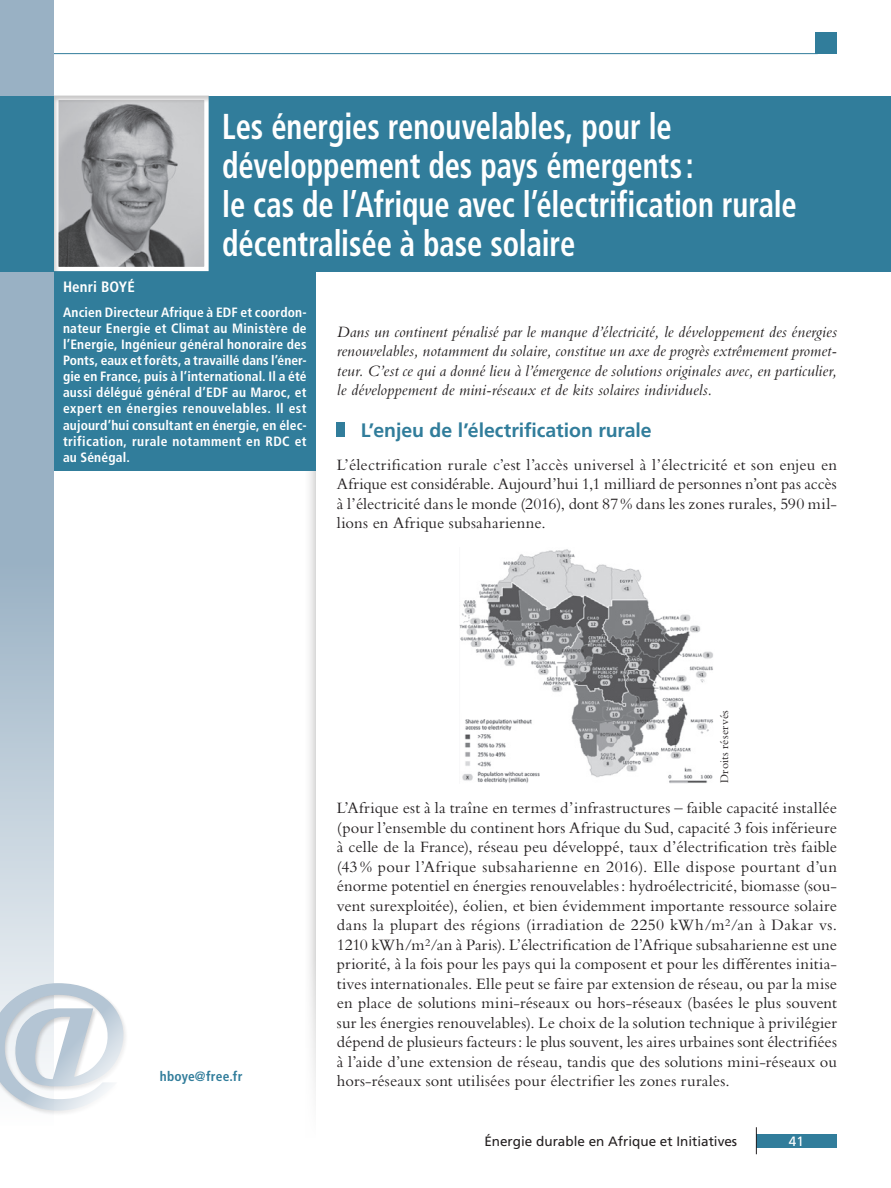
<style>
.page{position:relative;width:891px;height:1188px;background:#fff}
.page>*{position:absolute;margin:0;border:0;box-sizing:border-box;transform-origin:0 0}
.t1{font:700 condensed 36px/39px "Frutiger LT Std";letter-spacing:-.005em;color:#fff;scale:.85 1}
.t2{font:700 19.5px "Frutiger LT Std";letter-spacing:-.005em;color:#317d9b}
.t3{font:16.5px/19.5px "Bembo Std";letter-spacing:.015em;color:#231f20;text-align:justify}
.t4{font:italic 16.5px/19.5px "Bembo Std";letter-spacing:.005em;color:#231f20;text-align:justify}
.t5{font:700 condensed 15px "Frutiger LT Std";letter-spacing:.01em;color:#fff}
.t6{font:700 condensed 13.5px/16px "Frutiger LT Std";letter-spacing:.025em;color:#fff;text-align:justify}
.t7{font:13.5px "Frutiger LT Std";color:#231f20}
.t8{font:700 condensed 13.5px "Frutiger LT Std";letter-spacing:.015em;color:#317d9b}
.t9{font:13.5px "Frutiger LT Std";color:#fff}
.t10{font:12px "Bembo Std";letter-spacing:.015em;color:#231f20}
</style>
<div class="page">
<div style="left:756px;top:1134px;width:81px;height:14px;background:#317d9b"></div>
<svg style="left:756px;top:1127px;width:1px;height:27px"></svg>
<div style="left:815px;top:32px;width:22px;height:22px;background:#317d9b"></div>
<hr style="left:0;top:53px;width:818px;height:1px;background:#317d9b">
<svg style="left:0;top:0;width:54px;height:982px;background:#acbfcf"></svg>
<div style="left:0;top:982px;width:129px;height:134px;background:#231f20;opacity:.2"></div>
<svg style="left:0;top:983px;width:124px;height:128px"></svg>
<div style="left:0;top:96px;width:891px;height:175px;background:#317d9b"></div>
<div style="left:337px;top:423px;width:8px;height:14px;background:#317d9b"></div>
<img style="left:460px;top:549px;width:254px;height:234px">
<div style="left:54px;top:271px;width:262px;height:200px;background:#317d9b"></div>
<div style="left:53px;top:94px;width:159px;height:180px;background:#231f20;opacity:.25"></div>
<h1 class="t1" style="left:222px;top:107px;width:677px">Les énergies renouvelables, pour le développement des pays émergents :<br>le cas de l’Afrique avec l’électrification rurale décentralisée à base solaire</h1>
<p class="t5" style="left:63px;top:278px;width:73px">Henri BOYÉ</p>
<p class="t6" style="left:63px;top:304px;width:245px">Ancien Directeur Afrique à EDF et coordon&shy;nateur Energie et Climat au Ministère de l’Energie, Ingénieur général honoraire des Ponts, eaux et forêts, a travaillé dans l’éner&shy;gie en France, puis à l’international. Il a été aussi délégué général d’EDF au Maroc, et expert en énergies renouvelables. Il est aujourd’hui consultant en énergie, en élec&shy;trification, rurale notamment en RDC et au Sénégal.</p>
<p class="t4" style="left:337px;top:322px;width:502px">Dans un continent pénalisé par le manque d’électricité, le développement des énergies renouvelables, notamment du solaire, constitue un axe de progrès extrêmement promet&shy;teur. C’est ce qui a donné lieu à l’émergence de solutions originales avec, en particulier, le développement de mini-réseaux et de kits solaires individuels.</p>
<p class="t2" style="left:361px;top:418px;width:292px">L’enjeu de l’électrification rurale</p>
<p class="t3" style="left:337px;top:454px;width:502px">L’électrification rurale c’est l’accès universel à l’électricité et son enjeu en Afrique est considérable. Aujourd’hui 1,1 milliard de personnes n’ont pas accès à l’électricité dans le monde (2016), dont 87% dans les zones rurales, 590 mil&shy;lions en Afrique subsaharienne.</p>
<p class="t8" style="left:160px;top:1068px;width:84px">hboye@free.fr</p>
<p class="t10" style="left:717px;top:783px;width:74px;rotate:-90deg">Droits réservés</p>
<p class="t3" style="left:337px;top:798px;width:502px">L’Afrique est à la traîne en termes d’infrastructures – faible capacité installée (pour l’ensemble du continent hors Afrique du Sud, capacité 3 fois inférieure à celle de la France), réseau peu développé, taux d’électrification très faible (43 % pour l’Afrique subsaharienne en 2016). Elle dispose pourtant d’un énorme potentiel en énergies renouvelables: hydroélectricité, biomasse (sou&shy;vent surexploitée), éolien, et bien évidemment importante ressource solaire dans la plupart des régions (irradiation de 2250 kWh/m<sup>2</sup>/an à Dakar vs.<br>1210 kWh/m<sup>2</sup>/an à Paris). L’électrification de l’Afrique subsaharienne est une priorité, à la fois pour les pays qui la composent et pour les différentes initia&shy;tives internationales. Elle peut se faire par extension de réseau, ou par la mise en place de solutions mini-réseaux ou hors-réseaux (basées le plus souvent sur les énergies renouvelables). Le choix de la solution technique à privilégier dépend de plusieurs facteurs: le plus souvent, les aires urbaines sont électrifiées à l’aide d’une extension de réseau, tandis que des solutions mini-réseaux ou hors-réseaux sont utilisées pour électrifier les zones rurales.</p>
<p class="t7" style="left:484px;top:1133px;width:254px">Énergie durable en Afrique et Initiatives</p>
<p class="t9" style="left:789px;top:1133px;width:17px">41</p>
</div>
